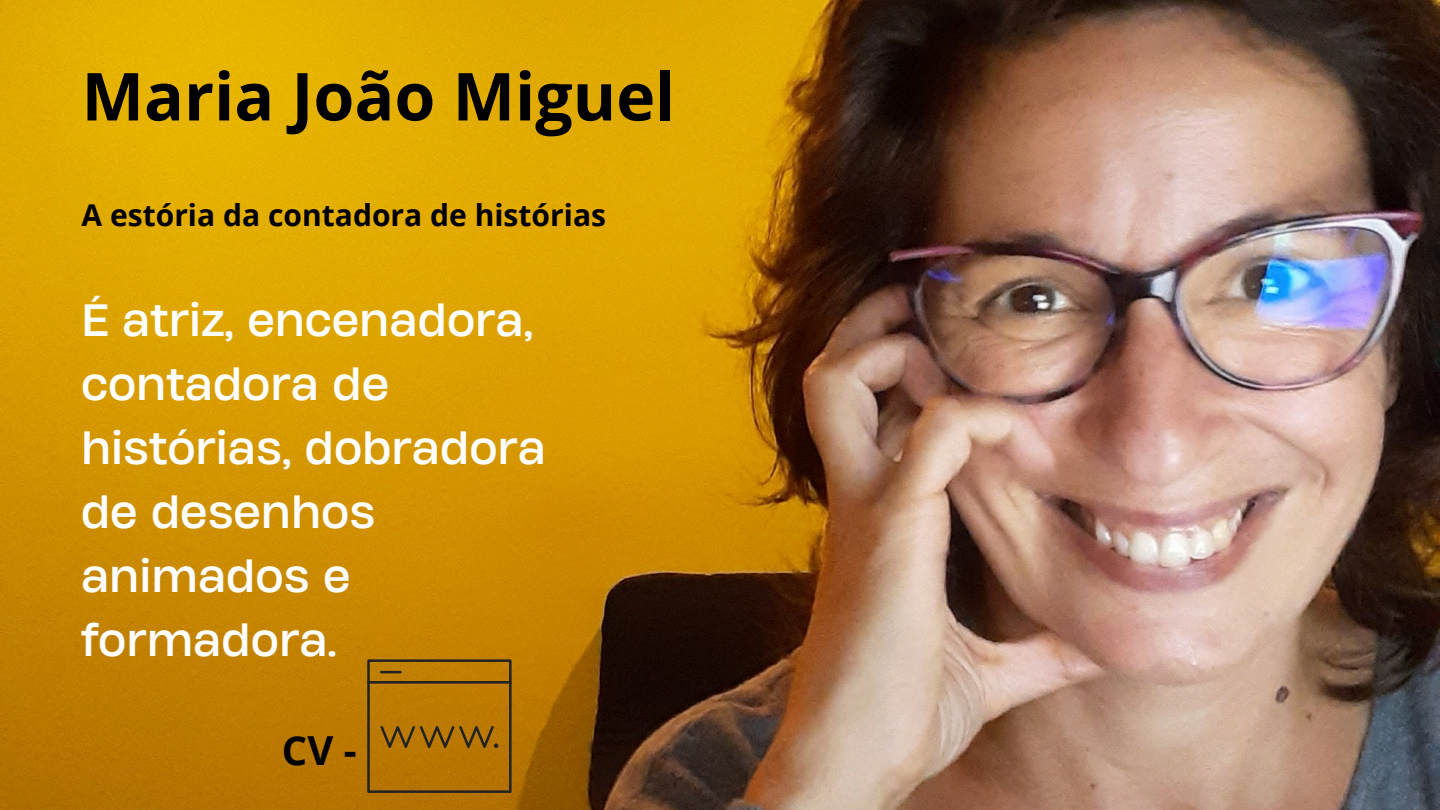
<style>
.page{position:relative;width:1440px;height:810px;background:#fff}
.page>*{position:absolute;margin:0;border:0;box-sizing:border-box;transform-origin:0 0}
.t1{font:700 66.2px "Open Sans";color:#000}
.t2{font:42.6px/63.9px "Heading Now 74";color:#fff}
.t3{font:700 40px "Open Sans";color:#000}
.t4{font:700 30px "Open Sans";color:#000}
</style>
<div class="page">
<img style="left:0;top:0;width:1440px;height:810px">
<svg style="left:367px;top:659px;width:145px;height:134px;background:#a86d04"></svg>
<p class="t1" style="left:82px;top:50px;width:595px">Maria João Miguel</p>
<h3 class="t4" style="left:82px;top:194px;width:526px">A estória da contadora de histórias</h3>
<h1 class="t2" style="left:81px;top:287px;width:467px">É atriz, encenadora, contadora de histórias, dobradora de desenhos animados e formadora.</h1>
<p class="t3" style="left:282px;top:722px;width:76px">CV -</p>
</div>
